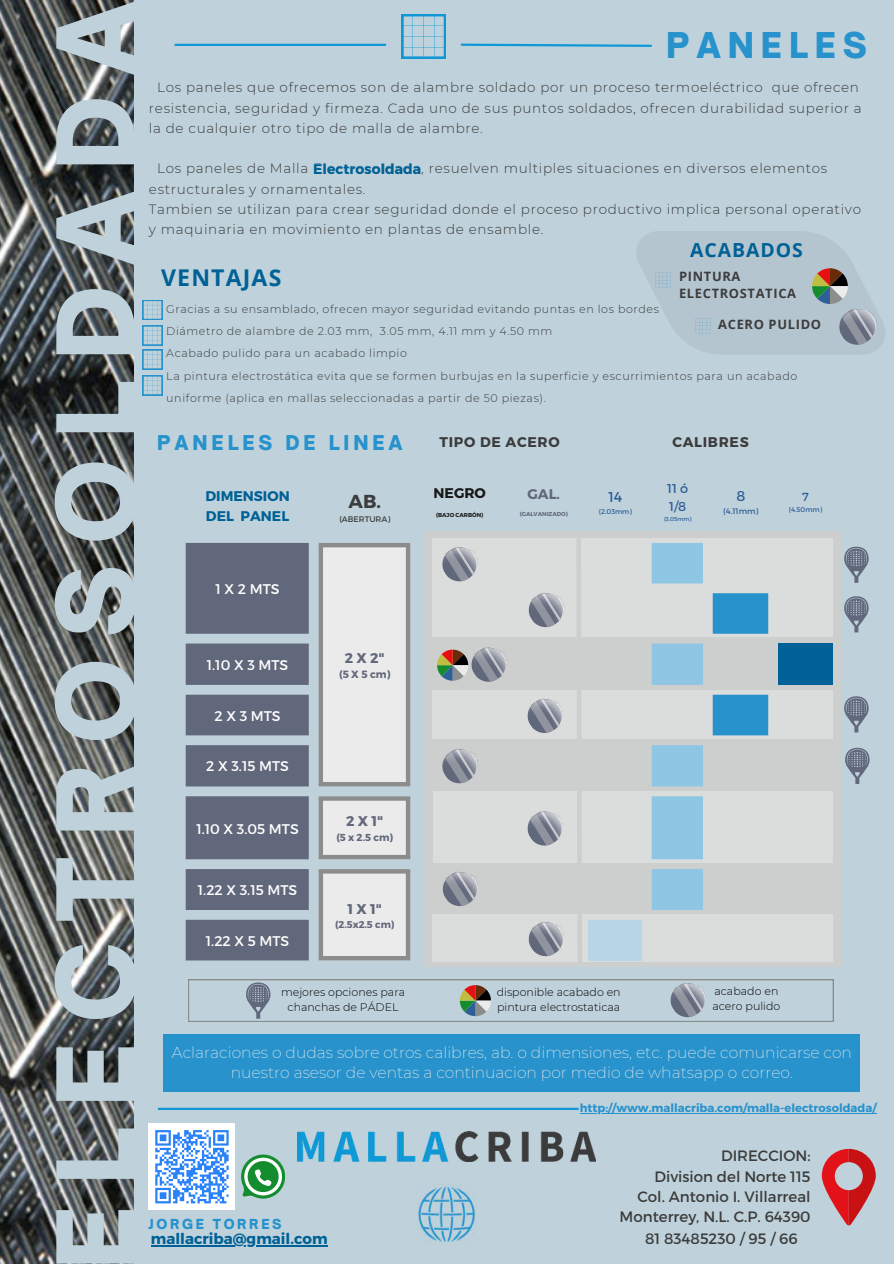
<style>
.page{position:relative;width:894px;height:1264px;background:#fff}
.page>*{position:absolute;margin:0;border:0;box-sizing:border-box;transform-origin:0 0}
.t1{font:900 102.75px "Open Sauce One";letter-spacing:.2em;color:#bfd2db}
.t2{font:900 34.05px "Open Sauce One";letter-spacing:.2em;color:#2792cc}
.t3{font:700 23.1px "Open Sans";letter-spacing:.05em;color:#006196}
.t4{font:900 19.5px "Open Sauce One";letter-spacing:.2em;color:#2792cc}
.t5{font:700 19.35px "Open Sans";letter-spacing:.05em;color:#006196}
.t6{font:700 18.75px "Montserrat";color:#3c3c3c}
.t7{font:200 15.6px/20.2px "Montserrat";color:#ebebeb;text-align:center}
.t8{font:15px/20.2px "Montserrat";color:#3c3c3c;text-align:right}
.t9{font:700 15px "Montserrat";color:#006196}
.t10{font:14.25px "Montserrat";color:#2f5f98}
.t11{font:700 14.1px "Montserrat";color:#006196}
.t12{font:13.95px "Montserrat";color:#fff}
.t13{font:700 13.95px "Montserrat";letter-spacing:.05em;color:#3c3c3c}
.t14{font:700 13.95px/19.5px "Montserrat";color:#006196}
.t15{font:700 13.95px "Montserrat";color:#62687b}
.t16{font:700 13.95px "Montserrat";color:#191919}
.t17{font:300 13.5px/20.2px "Montserrat";letter-spacing:.05em;color:#3c3c3c}
.t18{font:900 13.2px "Open Sauce One";letter-spacing:.2em;color:#2792cc}
.t19{font:700 12.9px/17.2px "Open Sans";letter-spacing:.05em;color:#3c3c3c}
.t20{font:12.75px/17.5px "Montserrat";color:#2f5f98}
.t21{font:11.7px "Montserrat";color:#2f5f98}
.t22{font:700 11.55px "Montserrat";color:#2792cc}
.t23{font:300 11.1px/22.2px "Montserrat";letter-spacing:.05em;color:#3c3c3c}
.t24{font:300 11.1px/15.1px "Montserrat";color:#000}
.t25{font:700 10.5px "Montserrat";color:#62687b}
.t26{font:700 10.05px "Montserrat";color:#62687b}
.t27{font:700 9.9px "Montserrat";color:#62687b}
.t28{font:8.1px "Montserrat";color:#3c3c3c}
.t29{font:8.1px "Montserrat";color:#2f5f98}
.t30{font:6.9px "Montserrat";color:#2f5f98}
.t31{font:700 5.7px "Montserrat";color:#62687b}
.t32{font:700 5.7px "Montserrat";color:#191919}
.t33{font:5.7px "Montserrat";color:#2f5f98}
.s1{font-weight:200;color:#006196}
</style>
<div class="page">
<div style="left:0;top:0;width:893px;height:1263px;background:#bfd2db"></div>
<img style="left:0;top:0;width:133px;height:1262px">
<svg style="left:461px;top:43px;width:191px;height:4px"></svg>
<hr style="left:174px;top:44px;width:212px;height:2px;background:#1098d6">
<img style="left:418px;top:1186px;width:57px;height:56px">
<img style="left:297px;top:1131px;width:298px;height:30px">
<svg style="left:401px;top:14px;width:45px;height:45px"></svg>
<svg style="left:637px;top:231px;width:248px;height:123px"></svg>
<img style="left:835px;top:305px;width:43px;height:44px">
<svg style="left:142px;top:300px;width:20px;height:69px"></svg>
<svg style="left:142px;top:375px;width:20px;height:20px"></svg>
<div style="left:423px;top:791px;width:417px;height:175px;background:#cccfce"></div>
<div style="left:423px;top:697px;width:417px;height:98px;background:#cccfce"></div>
<div style="left:423px;top:531px;width:417px;height:171px;background:#cccfce"></div>
<div style="left:432px;top:791px;width:400px;height:71px;background:#dbdcdc"></div>
<div style="left:432px;top:914px;width:399px;height:48px;background:#dbdcdc"></div>
<div style="left:432px;top:538px;width:399px;height:98px;background:#dbdcdc"></div>
<div style="left:432px;top:690px;width:399px;height:48px;background:#dbdcdc"></div>
<svg style="left:186px;top:543px;width:123px;height:417px;background:#6f7688"></svg>
<svg style="left:318px;top:547px;width:92px;height:409px;background:#e7e8e9"></svg>
<svg style="left:651px;top:543px;width:51px;height:367px"></svg>
<svg style="left:712px;top:593px;width:56px;height:142px"></svg>
<div style="left:777px;top:643px;width:55px;height:42px;background:#006196"></div>
<div style="left:588px;top:919px;width:53px;height:41px;background:#b8d7e6"></div>
<div style="left:318px;top:547px;width:5px;height:235px;background:#8a8d8c"></div>
<hr style="left:406px;top:547px;width:4px;height:235px;background:#8a8d8c">
<hr style="left:318px;top:543px;width:92px;height:4px;background:#8a8d8c">
<hr style="left:318px;top:782px;width:92px;height:4px;background:#8a8d8c">
<div style="left:318px;top:800px;width:5px;height:54px;background:#8a8d8c"></div>
<hr style="left:406px;top:800px;width:4px;height:54px;background:#8a8d8c">
<svg style="left:318px;top:796px;width:92px;height:4px"></svg>
<div style="left:318px;top:854px;width:92px;height:5px;background:#8a8d8c"></div>
<div style="left:318px;top:873px;width:5px;height:83px;background:#8a8d8c"></div>
<div style="left:405px;top:873px;width:5px;height:83px;background:#8a8d8c"></div>
<hr style="left:318px;top:869px;width:92px;height:4px;background:#8a8d8c">
<hr style="left:318px;top:956px;width:92px;height:4px;background:#8a8d8c">
<img style="left:528px;top:592px;width:36px;height:36px">
<svg style="left:437px;top:649px;width:31px;height:32px"></svg>
<img style="left:468px;top:647px;width:39px;height:35px">
<img style="left:527px;top:698px;width:36px;height:35px">
<img style="left:528px;top:922px;width:36px;height:35px">
<img style="left:442px;top:872px;width:36px;height:34px">
<img style="left:442px;top:749px;width:36px;height:35px">
<img style="left:442px;top:547px;width:36px;height:35px">
<img style="left:527px;top:811px;width:36px;height:35px">
<svg style="left:844px;top:696px;width:24px;height:36px"></svg>
<svg style="left:844px;top:596px;width:24px;height:36px"></svg>
<svg style="left:188px;top:979px;width:645px;height:42px"></svg>
<hr style="left:158px;top:1107px;width:420px;height:2px;background:#1098d6">
<svg style="left:844px;top:546px;width:24px;height:36px"></svg>
<div style="left:148px;top:1123px;width:87px;height:86px;background:#fff"></div>
<svg style="left:155px;top:1130px;width:74px;height:74px"></svg>
<svg style="left:241px;top:1154px;width:44px;height:44px"></svg>
<svg style="left:821px;top:1148px;width:54px;height:77px"></svg>
<div style="left:164px;top:1034px;width:696px;height:58px;background:#2792cc"></div>
<svg style="left:574px;top:538px;width:10px;height:429px"></svg>
<hr style="left:151px;top:1244px;width:176px;height:2px;background:#006196">
<svg style="left:845px;top:747px;width:24px;height:36px"></svg>
<hr style="left:579px;top:1112px;width:297px;height:1px;background:#2792cc">
<h1 class="t1" style="left:29px;top:1269px;width:1269px;rotate:-90deg">ELECTROSOLDADA</h1>
<h2 class="t2" style="left:666px;top:23px;width:202px">PANELES</h2>
<p class="t17" style="left:149px;top:77px;width:714px;text-indent:8px">Los paneles que ofrecemos son de alambre soldado por un proceso termoeléctrico que ofrecen resistencia, seguridad y firmeza. Cada uno de sus puntos soldados, ofrecen durabilidad superior a la de cualquier otro tipo de malla de alambre.</p>
<p class="t17" style="left:149px;top:158px;width:713px;text-indent:8px">Los paneles de Malla <span class="s1">Electrosoldada</span>, resuelven multiples situaciones en diversos elementos estructurales y ornamentales.<br>Tambien se utilizan para crear seguridad donde el proceso productivo implica personal operativo y maquinaria en movimiento en plantas de ensamble.</p>
<h3 class="t5" style="left:689px;top:236px;width:114px">ACABADOS</h3>
<p class="t19" style="left:679px;top:267px;width:118px">PINTURA<br>ELECTROSTATICA</p>
<p class="t11" style="left:313px;top:160px;width:110px">Electrosoldada</p>
<h3 class="t3" style="left:161px;top:262px;width:122px">VENTAJAS</h3>
<p class="t23" style="left:166px;top:297px;width:632px">Gracias a su ensamblado, ofrecen mayor seguridad evitando puntas en los bordes<br>Diámetro de alambre de 2.03 mm, 3.05 mm, 4.11 mm y 4.50 mm<br>Acabado pulido para un acabado limpio<br>La pintura electrostática evita que se formen burbujas en la superficie y escurrimientos para un acabado uniforme (aplica en mallas seleccionadas a partir de 50 piezas).</p>
<p class="t19" style="left:718px;top:315px;width:104px">ACERO PULIDO</p>
<h3 class="t4" style="left:157px;top:429px;width:247px">PANELES DE LINEA</h3>
<p class="t13" style="left:439px;top:433px;width:122px">TIPO DE ACERO</p>
<p class="t13" style="left:672px;top:434px;width:78px">CALIBRES</p>
<p class="t14" style="left:205px;top:487px;width:86px">DIMENSION<br>DEL PANEL</p>
<p class="t16" style="left:433px;top:484px;width:54px">NEGRO</p>
<h3 class="t6" style="left:348px;top:489px;width:34px">AB.</h3>
<p class="t28" style="left:339px;top:514px;width:52px">(ABERTURA)</p>
<p class="t32" style="left:436px;top:511px;width:49px">(BAJO CARBÓN)</p>
<p class="t15" style="left:527px;top:485px;width:34px">GAL.</p>
<p class="t31" style="left:519px;top:511px;width:49px">(GALVANIZADO)</p>
<p class="t10" style="left:608px;top:488px;width:16px">14</p>
<p class="t30" style="left:598px;top:507px;width:34px">(2.03mm)</p>
<p class="t20" style="left:666px;top:479px;width:23px">11 ó<br>1/8</p>
<p class="t33" style="left:663px;top:515px;width:29px">(3.05mm)</p>
<p class="t10" style="left:736px;top:487px;width:10px">8</p>
<p class="t29" style="left:723px;top:505px;width:37px">(4.11mm)</p>
<p class="t21" style="left:801px;top:490px;width:8px">7</p>
<p class="t30" style="left:788px;top:505px;width:35px">(4.50mm)</p>
<p class="t12" style="left:215px;top:580px;width:65px">1 X 2 MTS</p>
<p class="t12" style="left:207px;top:656px;width:83px">1.10 X 3 MTS</p>
<p class="t12" style="left:214px;top:707px;width:68px">2 X 3 MTS</p>
<p class="t12" style="left:206px;top:758px;width:84px">2 X 3.15 MTS</p>
<p class="t12" style="left:196px;top:820px;width:104px">1.10 X 3.05 MTS</p>
<p class="t12" style="left:198px;top:881px;width:101px">1.22 X 3.15 MTS</p>
<p class="t12" style="left:206px;top:932px;width:85px">1.22 X 5 MTS</p>
<p class="t15" style="left:345px;top:649px;width:41px">2 X 2"</p>
<p class="t25" style="left:339px;top:668px;width:53px">(5 X 5 cm)</p>
<p class="t15" style="left:346px;top:812px;width:39px">2 X 1"</p>
<p class="t26" style="left:336px;top:831px;width:58px">(5 x 2.5 cm)</p>
<p class="t15" style="left:347px;top:899px;width:36px">1 X 1"</p>
<p class="t27" style="left:335px;top:918px;width:61px">(2.5x2.5 cm)</p>
<p class="t24" style="left:281px;top:983px;width:126px;text-align:center">mejores opciones para chanchas de PÁDEL</p>
<p class="t24" style="left:496px;top:983px;width:125px">disponible acabado en pintura electrostaticaa</p>
<p class="t24" style="left:712px;top:982px;width:70px">acabado en acero pulido</p>
<p class="t7" style="left:172px;top:1041px;width:681px">Aclaraciones o dudas sobre otros calibres, ab. o dimensiones, etc. puede comunicarse con nuestro asesor de ventas a continuacion por medio de whatsapp o correo.</p>
<p class="t18" style="left:148px;top:1215px;width:134px">JORGE TORRES</p>
<p class="t9" style="left:151px;top:1229px;width:178px">mallacriba@gmail.com</p>
<p class="t22" style="left:579px;top:1100px;width:298px">http://www.mallacriba.com/malla-electrosoldada/</p>
<p class="t8" style="left:619px;top:1145px;width:192px">DIRECCION:<br>Division del Norte 115<br>Col. Antonio I. Villarreal<br>Monterrey, N.L. C.P. 64390</p>
<p class="t8" style="left:645px;top:1228px;width:154px">81 83485230 / 95 / 66</p>
</div>
